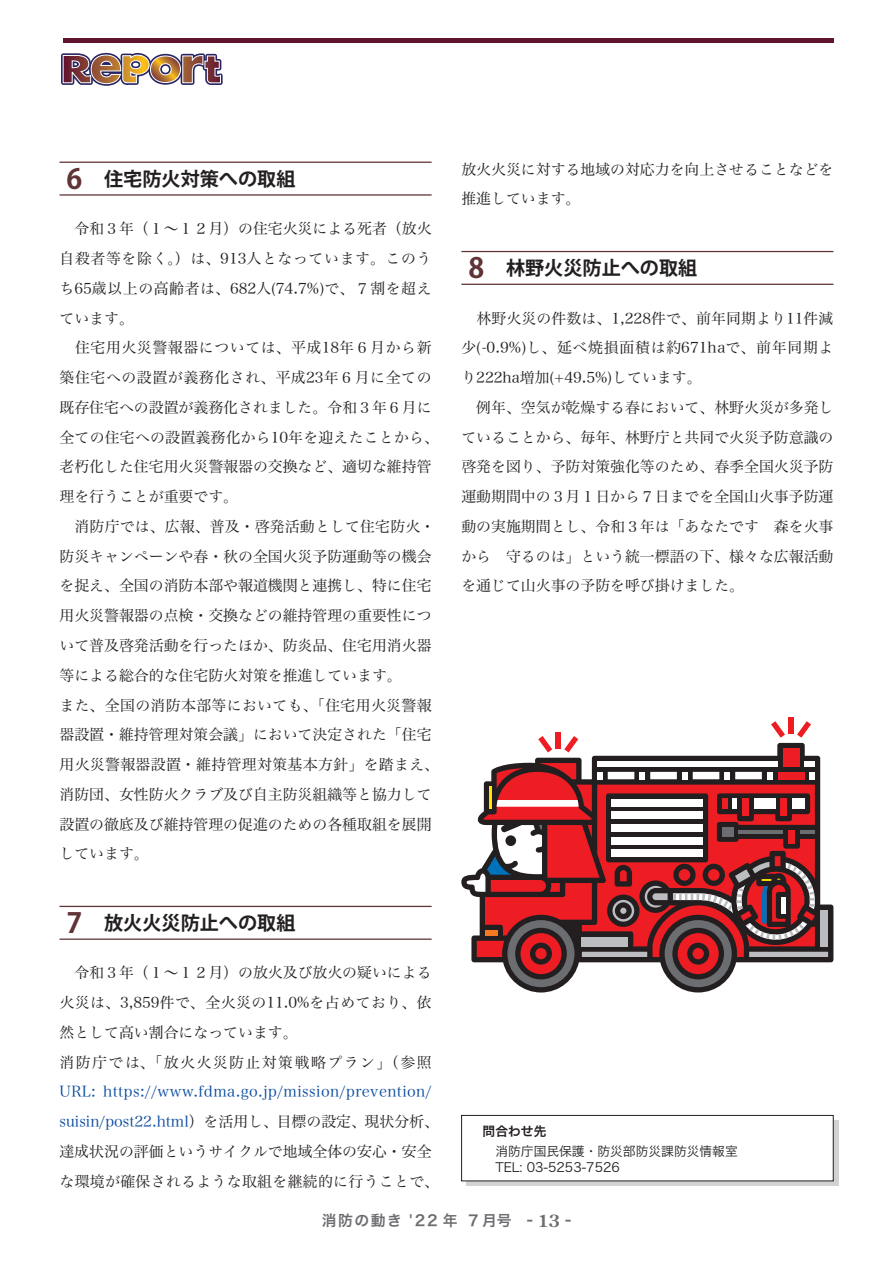
<style>
.page{position:relative;width:893px;height:1263px;background:#fff}
.page>*{position:absolute;margin:0;border:0;box-sizing:border-box;transform-origin:0 0}
.t1{font:700 19.2px "Koz Go Pro";color:#231f20}
.t2{font:14.85px/29.7px "Hira Min Pro N W3";color:#231f20}
.t3{font:14.85px/29.7px "Hira Min Pro N W3";letter-spacing:.02em;color:#231f20}
.t4{font:14.85px "Hira Kaku Pro W6";letter-spacing:.1em;color:#6c6d70}
.t5{font:12.75px/15.9px "Hira Kaku Pro N W3";color:#231f20}
.t6{font:12.75px "Hira Kaku Pro N W6";color:#231f20}
.s1{font-size:27.6px;color:#603336}
.s2{color:#0d4da1}
.s3{font-family:"Century Old Style Std";font-weight:700;font-size:16.95px}
</style>
<div class="page">
<svg style="left:467px;top:1120px;width:372px;height:66px;background:#c1c1c3"></svg>
<div style="left:462px;top:1115px;width:371px;height:66px;background:#fff"></div>
<div style="left:461px;top:1115px;width:372px;height:66px;border:1px solid #231f20"></div>
<hr style="left:60px;top:906px;width:372px;height:1px;background:#603336">
<hr style="left:60px;top:938px;width:372px;height:2px;background:#603336">
<hr style="left:461px;top:251px;width:372px;height:1px;background:#603336">
<hr style="left:461px;top:284px;width:372px;height:1px;background:#603336">
<hr style="left:60px;top:162px;width:372px;height:1px;background:#603336">
<hr style="left:60px;top:194px;width:372px;height:2px;background:#603336">
<svg style="left:461px;top:743px;width:372px;height:249px"></svg>
<div style="left:749px;top:952px;width:79px;height:5px;background:#bcbdc0"></div>
<div style="left:820px;top:910px;width:8px;height:36px;background:#bcbdc0"></div>
<svg style="left:538px;top:736px;width:14px;height:16px"></svg>
<div style="left:556px;top:732px;width:5px;height:16px;background:#ee1d23"></div>
<svg style="left:564px;top:736px;width:14px;height:16px"></svg>
<svg style="left:771px;top:721px;width:14px;height:17px"></svg>
<div style="left:788px;top:717px;width:6px;height:16px;background:#ee1d23"></div>
<svg style="left:797px;top:721px;width:14px;height:17px"></svg>
<div style="left:597px;top:761px;width:180px;height:5px;background:#fff"></div>
<div style="left:805px;top:761px;width:10px;height:5px;background:#fff"></div>
<div style="left:783px;top:748px;width:16px;height:18px;background:#ee1d23"></div>
<svg style="left:467px;top:763px;width:352px;height:224px"></svg>
<div style="left:63px;top:38px;width:770px;height:5px;background:#62132f"></div>
<svg style="left:61px;top:52px;width:162px;height:34px"></svg>
<p class="t1" style="left:67px;top:166px;width:231px"><span class="s1">6</span> 住宅防火対策への取組</p>
<p class="t2" style="left:60px;top:212px;width:381px">　令和３年（１～１２月）の住宅火災による死者（放火自殺者等を除く。）は、913人となっています。このうち65歳以上の高齢者は、682人(74.7%)で、７割を超えています。<br>　住宅用火災警報器については、平成18年６月から新築住宅への設置が義務化され、平成23年６月に全ての既存住宅への設置が義務化されました。令和３年６月に全ての住宅への設置義務化から10年を迎えたことから、老朽化した住宅用火災警報器の交換など、適切な維持管理を行うことが重要です。<br>　消防庁では、広報、普及・啓発活動として住宅防火・防災キャンペーンや春・秋の全国火災予防運動等の機会を捉え、全国の消防本部や報道機関と連携し､特に住宅用火災警報器の点検・交換などの維持管理の重要性について普及啓発活動を行ったほか、防炎品、住宅用消火器等による総合的な住宅防火対策を推進しています。<br>また、全国の消防本部等においても、「住宅用火災警報器設置・維持管理対策会議」において決定された「住宅用火災警報器設置・維持管理対策基本方針」を踏まえ、消防団、女性防火クラブ及び自主防災組織等と協力して設置の徹底及び維持管理の促進のための各種取組を展開しています。</p>
<p class="t1" style="left:67px;top:911px;width:231px"><span class="s1">7</span> 放火火災防止への取組</p>
<p class="t2" style="left:60px;top:957px;width:374px">　令和３年（１～１２月）の放火及び放火の疑いによる火災は、3,859件で、全火災の11.0%を占めており、依然として高い割合になっています。<br>消防庁では、「放火火災防止対策戦略プラン」（参照</p>
<p class="t3" style="left:60px;top:1076px;width:381px"><span class="s2">URL: https://www.fdma.go.jp/mission/prevention/ suisin/post22.html</span>）を活用し、目標の設定、現状分析、達成状況の評価というサイクルで地域全体の安心・安全な環境が確保されるような取組を継続的に行うことで、</p>
<p class="t2" style="left:461px;top:153px;width:374px">放火火災に対する地域の対応力を向上させることなどを推進しています。</p>
<p class="t1" style="left:468px;top:256px;width:231px"><span class="s1">8</span> 林野火災防止への取組</p>
<p class="t2" style="left:461px;top:302px;width:374px">　林野火災の件数は、1,228件で、前年同期より11件減少(-0.9%)し、延べ焼損面積は約671haで、前年同期より222ha増加(+49.5%)しています。<br>　例年、空気が乾燥する春において、林野火災が多発していることから、毎年、林野庁と共同で火災予防意識の啓発を図り、予防対策強化等のため、春季全国火災予防運動期間中の３月１日から７日までを全国山火事予防運動の実施期間とし、令和３年は「あなたです　森を火事から　守るのは」という統一標語の下、様々な広報活動を通じて山火事の予防を呼び掛けました。</p>
<p class="t6" style="left:483px;top:1120px;width:65px">問合わせ先</p>
<p class="t5" style="left:483px;top:1142px;width:257px">　消防庁国民保護・防災部防災課防災情報室　TEL: 03-5253-7526</p>
<p class="t4" style="left:322px;top:1207px;width:251px">消防の動き '22 年 ７月号 - <span class="s3">13</span> -</p>
</div>
